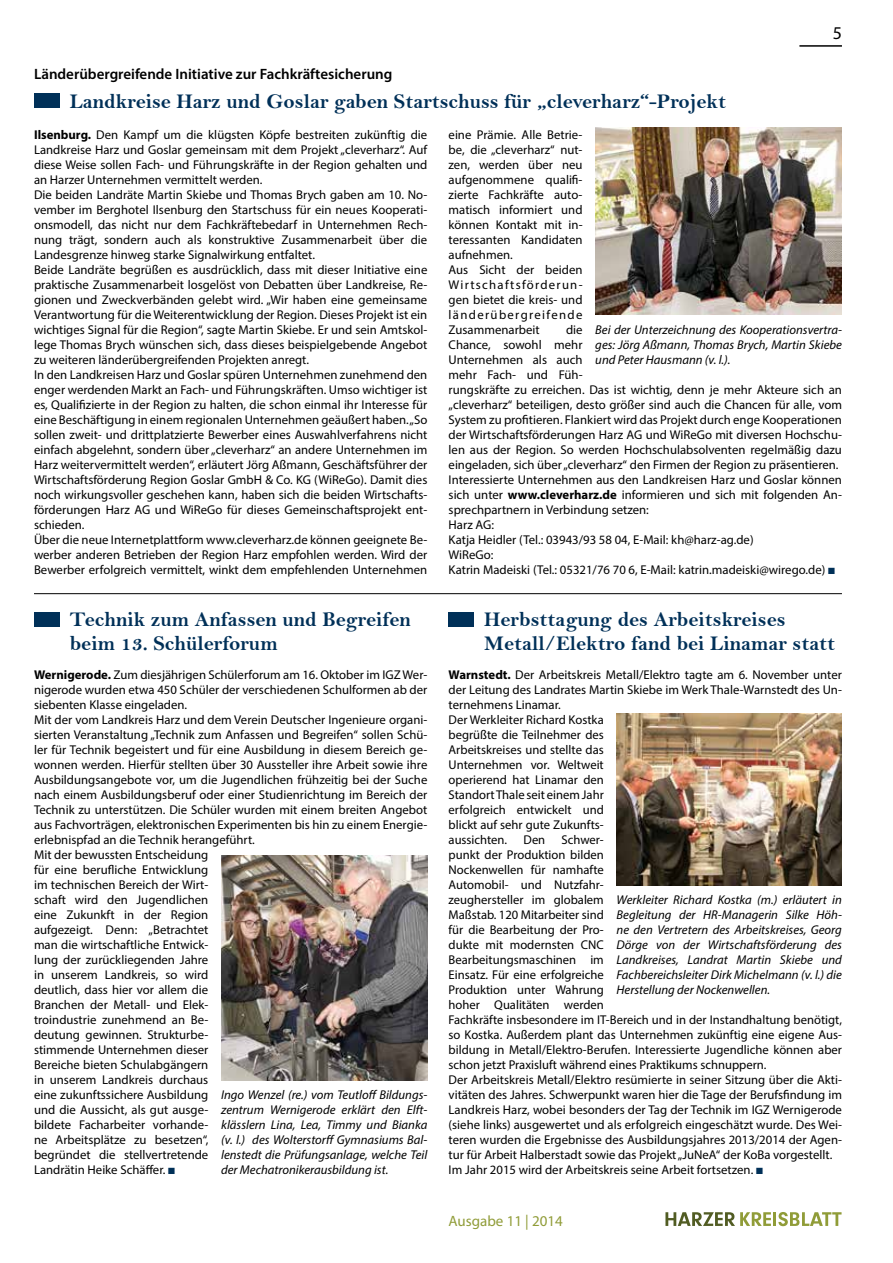
<style>
.page{position:relative;width:893px;height:1263px;background:#fff}
.page>*{position:absolute;margin:0;border:0;box-sizing:border-box;transform-origin:0 0}
.t1{font:21px/24px "Bell MT Bold";color:#003058}
.t2{font:18px "Myriad Pro";color:#000}
.t3{font:600 15px "Myriad Pro";color:#000}
.t4{font:15px "Myriad Pro";color:#909c38}
.t5{font:12.75px/15px "Myriad Pro";color:#000}
.t6{font:italic 12.75px/15px "Myriad Pro";color:#000;text-align:justify}
.s1{font-weight:700}
.s2{color:#003058}
</style>
<div class="page">
<hr style="left:799px;top:45px;width:43px;height:2px;background:#000">
<svg style="left:665px;top:1212px;width:106px;height:14px"></svg>
<hr style="left:773px;top:1212px;width:3px;height:14px;background:#909c38">
<svg style="left:778px;top:1212px;width:63px;height:14px"></svg>
<hr style="left:34px;top:593px;width:808px;height:1px;background:#000">
<div style="left:34px;top:612px;width:26px;height:15px;background:#003058"></div>
<div style="left:449px;top:612px;width:25px;height:15px;background:#003058"></div>
<div style="left:34px;top:94px;width:26px;height:14px;background:#003058"></div>
<img style="left:595px;top:128px;width:247px;height:187px">
<img style="left:221px;top:855px;width:206px;height:225px">
<img style="left:617px;top:713px;width:225px;height:172px">
<h2 class="t2" style="left:833px;top:22px;width:11px">5</h2>
<p class="t3" style="left:34px;top:65px;width:360px">Länderübergreifende Initiative zur Fachkräftesicherung</p>
<h1 class="t1" style="left:70px;top:89px;width:658px">Landkreise Harz und Goslar gaben Startschuss für „cleverharz“-Projekt</h1>
<p class="t5" style="left:34px;top:127px;width:395px"><span class="s1">Ilsenburg.</span> Den Kampf um die klügsten Köpfe bestreiten zukünftig die Landkreise Harz und Goslar gemeinsam mit dem Projekt „cleverharz“. Auf diese Weise sollen Fach- und Führungskräfte in der Region gehalten und an Harzer Unternehmen vermittelt werden.<br>Die beiden Landräte Martin Skiebe und Thomas Brych gaben am 10. No&shy;vember im Berghotel Ilsenburg den Startschuss für ein neues Kooperati&shy;onsmodell, das nicht nur dem Fachkräftebedarf in Unternehmen Rech&shy;nung trägt, sondern auch als konstruktive Zusammenarbeit über die Landesgrenze hinweg starke Signalwirkung entfaltet.<br>Beide Landräte begrüßen es ausdrücklich, dass mit dieser Initiative eine praktische Zusammenarbeit losgelöst von Debatten über Landkreise, Re&shy;gionen und Zweckverbänden gelebt wird. „Wir haben eine gemeinsame Verantwortung für die Weiterentwicklung der Region. Dieses Projekt ist ein wichtiges Signal für die Region“, sagte Martin Skiebe. Er und sein Amtskol&shy;lege Thomas Brych wünschen sich, dass dieses beispielgebende Angebot zu weiteren länderübergreifenden Projekten anregt.<br>In den Landkreisen Harz und Goslar spüren Unternehmen zunehmend den enger werdenden Markt an Fach- und Führungskräften. Umso wichtiger ist es, Qualifizierte in der Region zu halten, die schon einmal ihr Interesse für eine Beschäftigung in einem regionalen Unternehmen geäußert haben. „So sollen zweit- und drittplatzierte Bewerber eines Auswahlverfahrens nicht einfach abgelehnt, sondern über „cleverharz“ an andere Unternehmen im Harz weitervermittelt werden“, erläutert Jörg Aßmann, Geschäftsführer der Wirtschaftsförderung Region Goslar GmbH &amp; Co. KG (WiReGo). Damit dies noch wirkungsvoller geschehen kann, haben sich die beiden Wirtschafts&shy;förderungen Harz AG und WiReGo für dieses Gemeinschaftsprojekt ent&shy;schieden.<br>Über die neue Internetplattform www.cleverharz.de können geeignete Be&shy;werber anderen Betrieben der Region Harz empfohlen werden. Wird der Bewerber erfolgreich vermittelt, winkt dem empfehlenden Unternehmen</p>
<p class="t5" style="left:449px;top:127px;width:135px">eine Prämie. Alle Betrie&shy;be, die „cleverharz“ nut&shy;zen, werden über neu aufgenommene qualifi&shy;zierte Fachkräfte auto&shy;matisch informiert und können Kontakt mit in&shy;teressanten Kandidaten aufnehmen.<br>Aus Sicht der beiden<br>Wirtschaftsförderun&shy;gen bietet die kreis- und länderübergreifende<br>Zusammenarbeit</p>
<p class="t5" style="left:449px;top:322px;width:395px;text-indent:117px">die<br>Chance, sowohl mehr<br>Unternehmen als auch<br>mehr Fach- und Füh-<br>rungskräfte zu erreichen. Das ist wichtig, denn je mehr Akteure sich an „cleverharz“ beteiligen, desto größer sind auch die Chancen für alle, vom System zu profitieren. Flankiert wird das Projekt durch enge Kooperationen der Wirtschaftsförderungen Harz AG und WiReGo mit diversen Hochschu&shy;len aus der Region. So werden Hochschulabsolventen regelmäßig dazu eingeladen, sich über „cleverharz“ den Firmen der Region zu präsentieren.<br>Interessierte Unternehmen aus den Landkreisen Harz und Goslar können sich unter <span class="s1">www.cleverharz.de</span> informieren und sich mit folgenden An&shy;sprechpartnern in Verbindung setzen:<br>Harz AG:<br>Katja Heidler (Tel.: 03943/93 58 04, E-Mail: kh@harz-ag.de)<br>WiReGo:<br>Katrin Madeiski (Tel.: 05321/76 70 6, E-Mail: katrin.madeiski@wirego.de) <span class="s2">■</span></p>
<p class="t6" style="left:595px;top:322px;width:248px">Bei der Unterzeichnung des Kooperationsvertra&shy;ges: Jörg Aßmann, Thomas Brych, Martin Skiebe und Peter Hausmann (v. l.).</p>
<h1 class="t1" style="left:70px;top:608px;width:343px">Technik zum Anfassen und Begreifen beim 13. Schülerforum</h1>
<p class="t5" style="left:34px;top:667px;width:395px"><span class="s1">Wernigerode.</span> Zum diesjährigen Schülerforum am 16. Oktober im IGZ Wer&shy;nigerode wurden etwa 450 Schüler der verschiedenen Schulformen ab der siebenten Klasse eingeladen.<br>Mit der vom Landkreis Harz und dem Verein Deutscher Ingenieure organi&shy;sierten Veranstaltung „Technik zum Anfassen und Begreifen“ sollen Schü&shy;ler für Technik begeistert und für eine Ausbildung in diesem Bereich ge&shy;wonnen werden. Hierfür stellten über 30 Aussteller ihre Arbeit sowie ihre Ausbildungsangebote vor, um die Jugendlichen frühzeitig bei der Suche nach einem Ausbildungsberuf oder einer Studienrichtung im Bereich der Technik zu unterstützen. Die Schüler wurden mit einem breiten Angebot aus Fachvorträgen, elektronischen Experimenten bis hin zu einem Energie&shy;erlebnispfad an die Technik herangeführt.<br>Mit der bewussten Entscheidung<br>für eine berufliche Entwicklung<br>im technischen Bereich der Wirt-<br>schaft wird den Jugendlichen<br>eine Zukunkft in der Region<br>aufgezeigt. Denn: „Betrachtet<br>man die wirtschaftliche Entwick-<br>lung der zurückliegenden Jahre<br>in unserem Landkreis, so wird<br>deutlich, dass hier vor allem die<br>Branchen der Metall- und Elek-<br>troindustrie zunehmend an Be-<br>deutung gewinnen. Strukturbe-<br>stimmende Unternehmen dieser<br>Bereiche bieten Schulabgängern<br>in unserem Landkreis durchaus<br>eine zukunftssichere Ausbildung<br>und die Aussicht, als gut ausge-<br>bildete Facharbeiter vorhande-<br>ne Arbeitsplätze zu besetzen“,<br>begründet die stellvertretende<br>Landrätin Heike Schäffer. <span class="s2">■</span></p>
<p class="t6" style="left:221px;top:1087px;width:208px">Ingo Wenzel (re.) vom Teutloff Bildungs&shy;zentrum Wernigerode erklärt den Elft&shy;klässlern Lina, Lea, Timmy und Bianka (v. l.) des Wolterstorff Gymnasiums Bal&shy;lenstedt die Prüfungsanlage, welche Teil der Mechatronikerausbildung ist.</p>
<h1 class="t1" style="left:484px;top:608px;width:353px">Herbsttagung des Arbeitskreises<br>Metall/Elektro fand bei Linamar statt</h1>
<p class="t5" style="left:449px;top:667px;width:395px"><span class="s1">Warnstedt.</span> Der Arbeitskreis Metall/Elektro tagte am 6. November unter der Leitung des Landrates Martin Skiebe im Werk Thale-Warnstedt des Un&shy;ternehmens Linamar.<br>Der Werkleiter Richard Kostka<br>begrüßte die Teilnehmer des<br>Arbeitskreises und stellte das<br>Unternehmen vor. Weltweit<br>operierend hat Linamar den<br>Standort Thale seit einem Jahr<br>erfolgreich entwickelt und<br>blickt auf sehr gute Zukunfts-<br>aussichten.</p>
<p class="t5" style="left:449px;top:832px;width:395px;text-indent:113px">Schwer-<br>punkt der Produktion bilden<br>Nockenwellen für namhafte<br>Automobil- und Nutzfahr-<br>zeughersteller im globalem<br>Maßstab. 120 Mitarbeiter sind<br>für die Bearbeitung der Pro-<br>dukte mit modernsten CNC<br>Bearbeitungsmaschinen im<br>Einsatz. Für eine erfolgreiche<br>Produktion unter Wahrung<br>hoher Qualitäten werden<br>Fachkräfte insbesondere im IT-Bereich und in der Instandhaltung benötigt, so Kostka. Außerdem plant das Unternehmen zukünftig eine eigene Aus&shy;bildung in Metall/Elektro-Berufen. Interessierte Jugendliche können aber schon jetzt Praxisluft während eines Praktikums schnuppern.<br>Der Arbeitskreis Metall/Elektro resümierte in seiner Sitzung über die Akti&shy;vitäten des Jahres. Schwerpunkt waren hier die Tage der Berufsfindung im Landkreis Harz, wobei besonders der Tag der Technik im IGZ Wernigerode (siehe links) ausgewertet und als erfolgreich eingeschätzt wurde. Des Wei&shy;teren wurden die Ergebnisse des Ausbildungsjahres 2013/2014 der Agen&shy;tur für Arbeit Halberstadt sowie das Projekt „JuNeA“ der KoBa vorgestellt.<br>Im Jahr 2015 wird der Arbeitskreis seine Arbeit fortsetzen. <span class="s2">■</span></p>
<p class="t5" style="left:523px;top:832px;width:23px">Den</p>
<p class="t6" style="left:617px;top:892px;width:227px">Werkleiter Richard Kostka (m.) erläutert in Begleitung der HR-Managerin Silke Höh&shy;ne den Vertretern des Arbeitskreises, Georg Dörge von der Wirtschaftsförderung des Landkreises, Landrat Martin Skiebe und Fachbereichsleiter Dirk Michelmann (v. l.) die Herstellung der Nockenwellen.</p>
<p class="t4" style="left:449px;top:1211px;width:116px">Ausgabe 11 | 2014</p>
</div>
